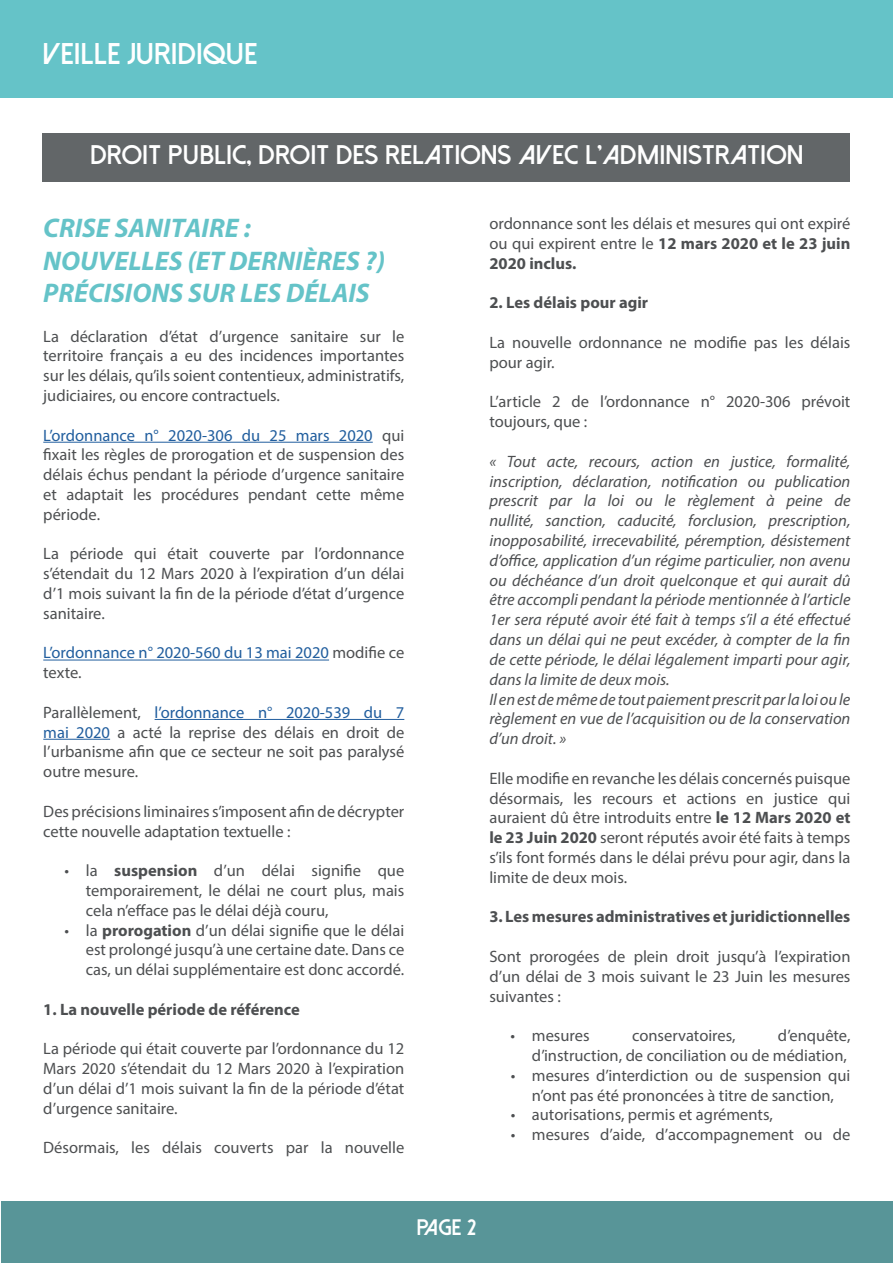
<style>
.page{position:relative;width:893px;height:1263px;background:#fff}
.page>*{position:absolute;margin:0;border:0;box-sizing:border-box;transform-origin:0 0}
.t1{font:800 30px "Dolce Vita";color:#fff}
.t2{font:italic 700 27px/32.4px "Myriad Pro";color:#65c3c8}
.t3{font:800 27px "Dolce Vita";color:#fff}
.t4{font:800 22.5px "Dolce Vita";color:#fff}
.t5{font:16.5px/19.8px "Myriad Pro";color:#4d4f51;text-align:justify}
.t6{font:italic 16.5px/19.8px "Myriad Pro";color:#4d4f51}
.t7{font:700 16.5px "Myriad Pro";color:#4d4f51}
.t8{font:16.5px/19.8px "Myriad Pro";color:#215e9e}
.s1{color:#215e9e}
.s2{color:#4d4f51}
.s3{font-weight:700}
</style>
<div class="page">
<div style="left:1px;top:1201px;width:892px;height:62px;background:#589598"></div>
<div style="left:43px;top:133px;width:807px;height:49px;background:#626668"></div>
<div style="left:0;top:0;width:893px;height:98px;background:#65c3c8"></div>
<hr style="left:43px;top:442px;width:330px;height:1px;background:#215e9e">
<hr style="left:43px;top:660px;width:286px;height:1px;background:#215e9e">
<hr style="left:155px;top:719px;width:249px;height:1px;background:#215e9e">
<hr style="left:43px;top:739px;width:67px;height:1px;background:#215e9e">
<h1 class="t1" style="left:43px;top:38px;width:216px">VEILLE JURIDIQUE</h1>
<h2 class="t3" style="left:90px;top:141px;width:715px">DROIT PUBLIC, DROIT DES RELATIONS AVEC L’ADMINISTRATION</h2>
<h2 class="t2" style="left:43px;top:211px;width:343px">CRISE SANITAIRE :<br>NOUVELLES (ET DERNIÈRES ?)<br>PRÉCISIONS SUR LES DÉLAIS</h2>
<p class="t5" style="left:43px;top:326px;width:363px">La déclaration d’état d’urgence sanitaire sur le territoire français a eu des incidences importantes sur les délais, qu’ils soient contentieux, administratifs, judiciaires, ou encore contractuels.</p>
<p class="t5" style="left:43px;top:425px;width:363px"><span class="s1">L’ordonnance n° 2020-306 du 25 mars 2020</span> qui fixait les règles de prorogation et de suspension des délais échus pendant la période d’urgence sanitaire et adaptait les procédures pendant cette même période.</p>
<p class="t5" style="left:43px;top:544px;width:363px">La période qui était couverte par l’ordonnance s’étendait du 12 Mars 2020 à l’expiration d’un délai d’1 mois suivant la fin de la période d’état d’urgence sanitaire.</p>
<p class="t8" style="left:43px;top:643px;width:362px">L’ordonnance n° 2020-560 du 13 mai 2020 <span class="s2">modifie ce texte.</span></p>
<p class="t5" style="left:43px;top:702px;width:363px">Parallèlement, <span class="s1">l’ordonnance n° 2020-539 du 7 mai 2020</span> a acté la reprise des délais en droit de l’urbanisme afin que ce secteur ne soit pas paralysé outre mesure.</p>
<p class="t5" style="left:43px;top:801px;width:363px">Des précisions liminaires s’imposent afin de décrypter cette nouvelle adaptation textuelle :</p>
<p class="t5" style="left:86px;top:860px;width:320px;text-indent:-21px">• la <span class="s3">suspension</span> d’un délai signifie que temporairement, le délai ne court plus, mais cela n’efface pas le délai déjà couru,</p>
<p class="t5" style="left:86px;top:920px;width:320px;text-indent:-21px">• la <span class="s3">prorogation</span> d’un délai signifie que le délai est prolongé jusqu’à une certaine date. Dans ce cas, un délai supplémentaire est donc accordé.</p>
<p class="t7" style="left:43px;top:1000px;width:258px">1. La nouvelle période de référence</p>
<p class="t5" style="left:43px;top:1039px;width:363px">La période qui était couverte par l’ordonnance du 12<br>Mars 2020 s’étendait du 12 Mars 2020 à l’expiration d’un délai d’1 mois suivant la fin de la période d’état d’urgence sanitaire.</p>
<p class="t5" style="left:43px;top:1138px;width:363px">Désormais, les délais couverts par la nouvelle</p>
<p class="t5" style="left:489px;top:214px;width:363px">ordonnance sont les délais et mesures qui ont expiré ou qui expirent entre le <span class="s3">12 mars 2020 et le 23 juin 2020 inclus.</span></p>
<p class="t7" style="left:489px;top:294px;width:160px">2. Les délais pour agir</p>
<p class="t5" style="left:489px;top:332px;width:363px">La nouvelle ordonnance ne modifie pas les délais pour agir.</p>
<p class="t5" style="left:489px;top:392px;width:363px">L’article 2 de l’ordonnance n° 2020-306 prévoit toujours, que :</p>
<p class="t6" style="left:489px;top:451px;width:363px">« Tout acte, recours, action en justice, formalité, inscription, déclaration, notification ou publication prescrit par la loi ou le règlement à peine de nullité, sanction, caducité, forclusion, prescription, inopposabilité, irrecevabilité, péremption, désistement d’office, application d’un régime particulier, non avenu ou déchéance d’un droit quelconque et qui aurait dû être accompli pendant la période mentionnée à l’article 1er sera réputé avoir été fait à temps s’il a été effectué dans un délai qui ne peut excéder, à compter de la fin de cette période, le délai légalement imparti pour agir, dans la limite de deux mois.<br>Il en est de même de tout paiement prescrit par la loi ou le règlement en vue de l’acquisition ou de la conservation d’un droit. »</p>
<p class="t5" style="left:489px;top:768px;width:363px">Elle modifie en revanche les délais concernés puisque désormais, les recours et actions en justice qui auraient dû être introduits entre <span class="s3">le 12 Mars 2020 et le 23 Juin 2020</span> seront réputés avoir été faits à temps s’ils font formés dans le délai prévu pour agir, dans la limite de deux mois.</p>
<p class="t7" style="left:489px;top:907px;width:363px">3. Les mesures administratives et juridictionnelles</p>
<p class="t5" style="left:489px;top:946px;width:363px">Sont prorogées de plein droit jusqu’à l’expiration d’un délai de 3 mois suivant le 23 Juin les mesures suivantes :</p>
<p class="t5" style="left:511px;top:1025px;width:80px">• mesures</p>
<p class="t5" style="left:632px;top:1025px;width:105px">conservatoires,</p>
<p class="t5" style="left:532px;top:1025px;width:320px;text-align:right">d’enquête,<br>d’instruction, de conciliation ou de médiation,</p>
<p class="t5" style="left:511px;top:1065px;width:341px;text-align:center">• mesures d’interdiction ou de suspension qui n’ont pas été prononcées à titre de sanction,</p>
<p class="t5" style="left:511px;top:1105px;width:264px">• autorisations, permis et agréments,</p>
<p class="t5" style="left:511px;top:1124px;width:341px">• mesures d’aide, d’accompagnement ou de</p>
<h3 class="t4" style="left:417px;top:1216px;width:61px">PAGE 2</h3>
</div>
